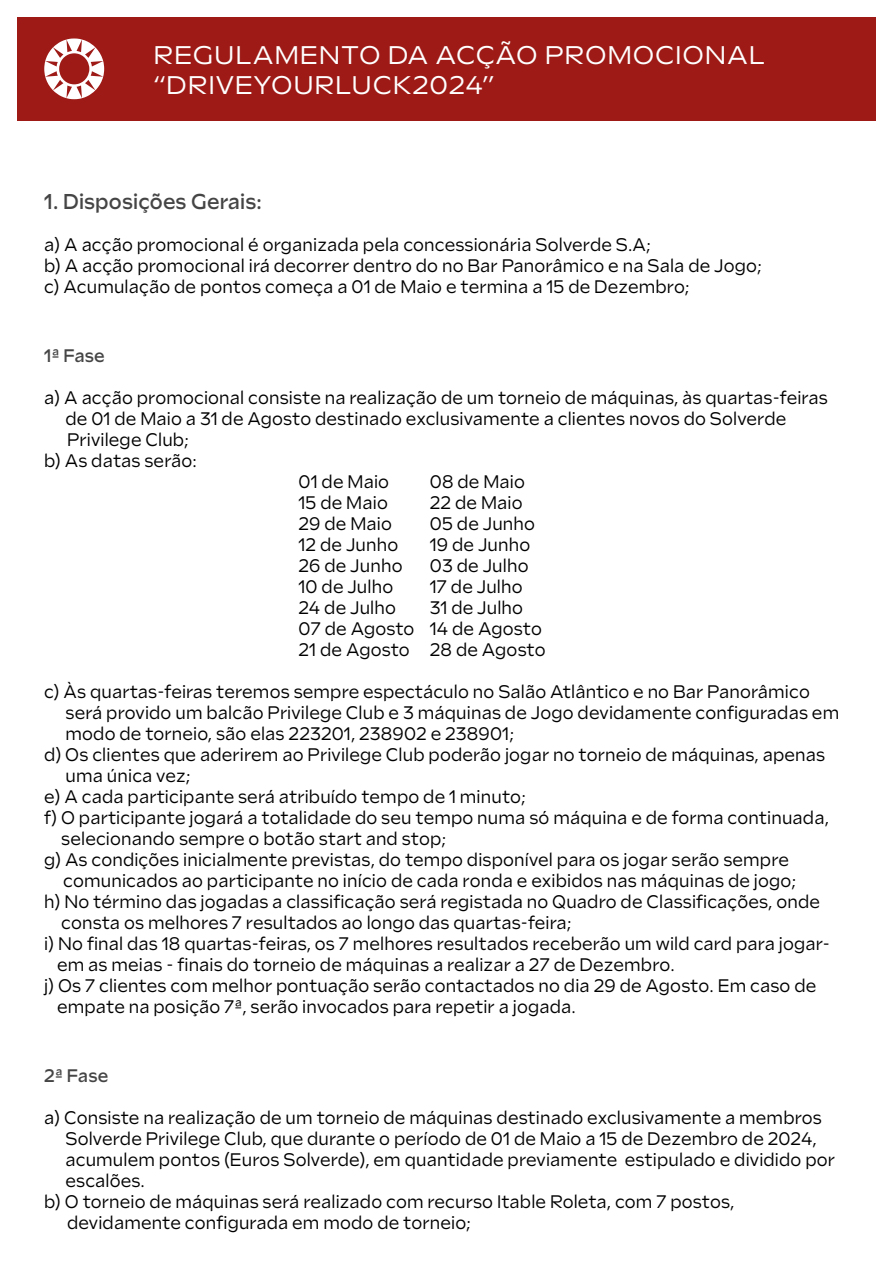
<style>
.page{position:relative;width:893px;height:1263px;background:#fff}
.page>*{position:absolute;margin:0;border:0;box-sizing:border-box;transform-origin:0 0}
.t1{font:25.5px/30.6px "Sculpin";letter-spacing:.03em;color:#fff}
.t2{font:500 21.45px "Sculpin";letter-spacing:.01em;color:#454545;scale:.91 1}
.t3{font:18.15px/21px "Sculpin";letter-spacing:.01em;color:#000;scale:.91 1}
.t4{font:500 18.15px "Sculpin";letter-spacing:.01em;color:#454545;scale:.91 1}
</style>
<div class="page">
<div style="left:17px;top:17px;width:859px;height:104px;background:#9d1a16"></div>
<svg style="left:44px;top:38px;width:60px;height:61px"></svg>
<h1 class="t1" style="left:153px;top:40px;width:613px">REGULAMENTO DA ACÇÃO PROMOCIONAL “DRIVEYOURLUCK2024”</h1>
<p class="t2" style="left:44px;top:189px;width:240px">1. Disposições Gerais:</p>
<p class="t3" style="left:44px;top:234px;width:790px">a) A acção promocional é organizada pela concessionária Solverde S.A;<br>b) A acção promocional irá decorrer dentro do no Bar Panorâmico e na Sala de Jogo; c) Acumulação de pontos começa a 01 de Maio e termina a 15 de Dezembro;</p>
<p class="t4" style="left:44px;top:345px;width:68px">1ª Fase</p>
<p class="t3" style="left:44px;top:387px;width:862px">a) A acção promocional consiste na realização de um torneio de máquinas, às quartas-feiras</p>
<p class="t3" style="left:66px;top:408px;width:793px">de 01 de Maio a 31 de Agosto destinado exclusivamente a clientes novos do Solverde</p>
<p class="t3" style="left:67px;top:429px;width:136px">Privilege Club;</p>
<p class="t3" style="left:44px;top:450px;width:169px">b) As datas serão:</p>
<p class="t3" style="left:299px;top:471px;width:101px">01 de Maio</p>
<p class="t3" style="left:430px;top:471px;width:106px">08 de Maio</p>
<p class="t3" style="left:298px;top:492px;width:100px">15 de Maio</p>
<p class="t3" style="left:430px;top:492px;width:103px">22 de Maio</p>
<p class="t3" style="left:299px;top:513px;width:104px">29 de Maio</p>
<p class="t3" style="left:430px;top:513px;width:117px">05 de Junho</p>
<p class="t3" style="left:298px;top:534px;width:111px">12 de Junho</p>
<p class="t3" style="left:430px;top:534px;width:112px">19 de Junho</p>
<p class="t3" style="left:299px;top:555px;width:116px">26 de Junho</p>
<p class="t3" style="left:430px;top:555px;width:110px">03 de Julho</p>
<p class="t3" style="left:298px;top:576px;width:106px">10 de Julho</p>
<p class="t3" style="left:430px;top:576px;width:104px">17 de Julho</p>
<p class="t3" style="left:299px;top:597px;width:109px">24 de Julho</p>
<p class="t3" style="left:299px;top:597px;width:273px;text-indent:131px">31 de Julho<br>07 de Agosto 14 de Agosto<br>21 de Agosto 28 de Agosto</p>
<p class="t3" style="left:44px;top:681px;width:843px">c) Às quartas-feiras teremos sempre espectáculo no Salão Atlântico e no Bar Panorâmico</p>
<p class="t3" style="left:66px;top:702px;width:852px">será provido um balcão Privilege Club e 3 máquinas de Jogo devidamente configuradas em</p>
<p class="t3" style="left:66px;top:723px;width:494px">modo de torneio, são elas 223201, 238902 e 238901;</p>
<p class="t3" style="left:44px;top:744px;width:860px">d) Os clientes que aderirem ao Privilege Club poderão jogar no torneio de máquinas, apenas</p>
<p class="t3" style="left:66px;top:765px;width:139px">uma única vez;</p>
<p class="t3" style="left:44px;top:786px;width:531px">e) A cada participante será atribuído tempo de 1 minuto;</p>
<p class="t3" style="left:44px;top:807px;width:864px">f) O participante jogará a totalidade do seu tempo numa só máquina e de forma continuada,</p>
<p class="t3" style="left:61px;top:828px;width:424px">selecionando sempre o botão start and stop;</p>
<p class="t3" style="left:44px;top:849px;width:820px">g) As condições inicialmente previstas, do tempo disponível para os jogar serão sempre</p>
<p class="t3" style="left:63px;top:870px;width:807px">comunicados ao participante no início de cada ronda e exibidos nas máquinas de jogo;</p>
<p class="t3" style="left:44px;top:891px;width:854px">h) No término das jogadas a classificação será registada no Quadro de Classificações, onde</p>
<p class="t3" style="left:61px;top:912px;width:562px">consta os melhores 7 resultados ao longo das quartas-feira;</p>
<p class="t3" style="left:44px;top:933px;width:865px">i) No final das 18 quartas-feiras, os 7 melhores resultados receberão um wild card para jogar-</p>
<p class="t3" style="left:57px;top:954px;width:680px">em as meias - finais do torneio de máquinas a realizar a 27 de Dezembro.</p>
<p class="t3" style="left:44px;top:975px;width:850px">j) Os 7 clientes com melhor pontuação serão contactados no dia 29 de Agosto. Em caso de</p>
<p class="t3" style="left:57px;top:996px;width:572px">empate na posição 7ª, serão invocados para repetir a jogada.</p>
<p class="t4" style="left:44px;top:1065px;width:72px">2ª Fase</p>
<p class="t3" style="left:44px;top:1107px;width:856px">a) Consiste na realização de um torneio de máquinas destinado exclusivamente a membros</p>
<p class="t3" style="left:66px;top:1128px;width:827px">Solverde Privilege Club, que durante o período de 01 de Maio a 15 de Dezembro de 2024,</p>
<p class="t3" style="left:66px;top:1149px;width:847px">acumulem pontos (Euros Solverde), em quantidade previamente estipulado e dividido por</p>
<p class="t3" style="left:66px;top:1170px;width:89px">escalões.</p>
<p class="t3" style="left:44px;top:1191px;width:760px">b) O torneio de máquinas será realizado com recurso Itable Roleta, com 7 postos,</p>
<p class="t3" style="left:67px;top:1212px;width:446px">devidamente configurada em modo de torneio;</p>
</div>
